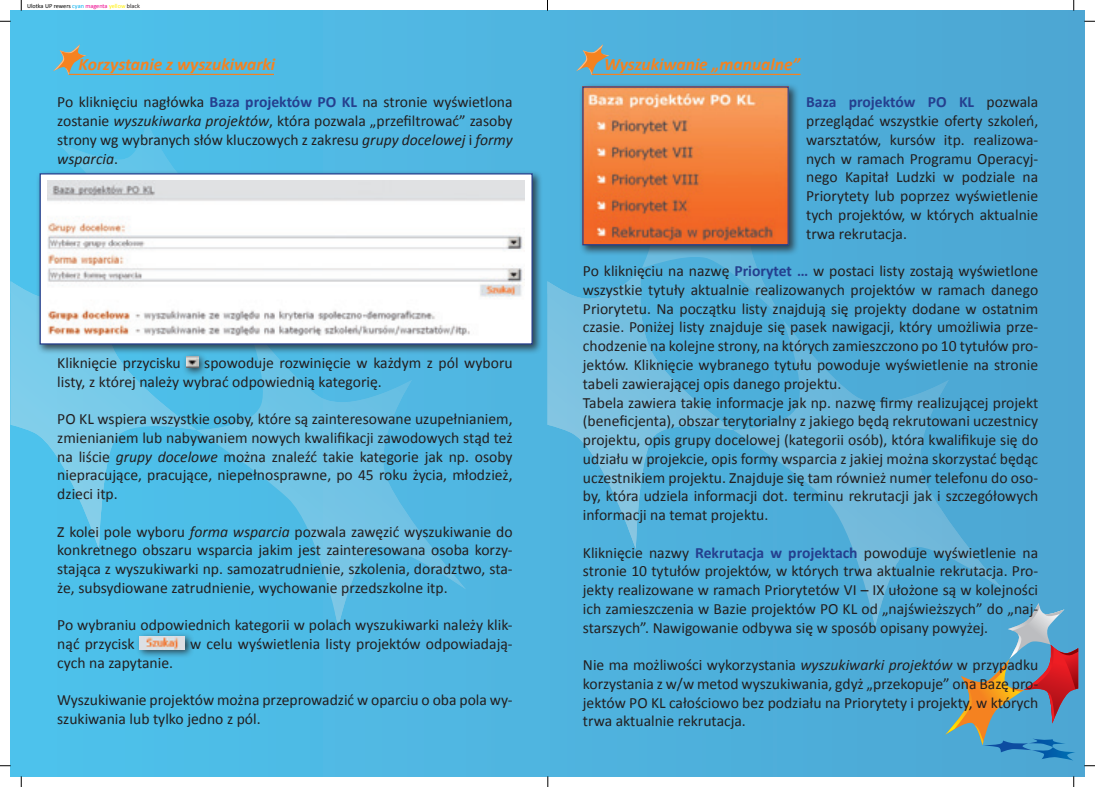
<style>
.page{position:relative;width:1095px;height:787px;background:#fff}
.page>*{position:absolute;margin:0;border:0;box-sizing:border-box;transform-origin:0 0}
.t1{font:italic 700 17.5px "Calibri";color:#f58220}
.t2{font:15.62px/18.8px "Calibri";color:#231f20;text-align:justify}
.t3{font:6.25px "Calibri";color:#000}
.s1{color:#00aeef}
.s2{color:#ed028c}
.s3{color:#fff101}
.s4{color:#231f20}
.s5{font-weight:700;color:#253f8e}
.s6{font-style:italic}
</style>
<div class="page">
<div style="left:11px;top:11px;width:1073px;height:765px;background:linear-gradient(to right,#4ec2ec,#4ea6d2)"></div>
<svg style="left:197px;top:355px;width:269px;height:272px;background:#59bce4"></svg>
<svg style="left:57px;top:120px;width:195px;height:50px;background:#51bfe8"></svg>
<svg style="left:11px;top:268px;width:186px;height:281px;background:#60c5e9"></svg>
<svg style="left:734px;top:320px;width:269px;height:307px;background:#57afd8"></svg>
<svg style="left:594px;top:256px;width:195px;height:64px;background:#54b1db"></svg>
<svg style="left:547px;top:268px;width:187px;height:281px;background:#5fb7de"></svg>
<hr style="left:69px;top:74px;width:204px;height:1px;background:#f58220">
<hr style="left:592px;top:74px;width:208px;height:1px;background:#f58220">
<svg style="left:53px;top:44px;width:33px;height:31px"></svg>
<svg style="left:576px;top:44px;width:33px;height:31px"></svg>
<svg style="left:945px;top:603px;width:133px;height:157px;background:#6c99b1"></svg>
<div style="left:579px;top:83px;width:220px;height:173px;background:#231f20;opacity:.75"></div>
<img style="left:584px;top:88px;width:203px;height:155px">
<div style="left:582px;top:86px;width:207px;height:159px;border:1px solid #253f8e"></div>
<div style="left:36px;top:170px;width:507px;height:185px;background:#231f20;opacity:.75"></div>
<div style="left:40px;top:173px;width:493px;height:171px;background:#fff;border:1px solid #253f8e"></div>
<div style="left:182px;top:352px;width:26px;height:25px;background:#231f20;opacity:.8"></div>
<svg style="left:186px;top:356px;width:13px;height:12px"></svg>
<div style="left:136px;top:632px;width:58px;height:26px;background:#231f20;opacity:.8"></div>
<img style="left:140px;top:636px;width:45px;height:13px">
<img style="left:47px;top:181px;width:477px;height:155px">
<p class="t3" style="left:27px;top:2px;width:115px">Ulotka UP rewers <span class="s1">cyan</span> <span class="s2">magenta</span> <span class="s3">yellow</span> <span class="s4">black</span></p>
<p class="t1" style="left:79px;top:53px;width:198px">Korzystanie z wyszukiwarki</p>
<p class="t2" style="left:57px;top:92px;width:457px">Po kliknięciu nagłówka <span class="s5">Baza projektów PO KL</span> na stronie wyświetlona zostanie <span class="s6">wyszukiwarka projektów</span>, która pozwala „przefiltrować” zasoby strony wg wybranych słów kluczowych z zakresu <span class="s6">grupy docelowej</span> i <span class="s6">formy wsparcia</span>.</p>
<p class="t2" style="left:57px;top:352px;width:457px;text-indent:147px">spowoduje rozwinięcie w każdym z pól wyboru listy, z której należy wybrać odpowiednią kategorię.</p>
<p class="t2" style="left:57px;top:409px;width:457px">PO KL wspiera wszystkie osoby, które są zainteresowane uzupełnianiem, zmienianiem lub nabywaniem nowych kwalifikacji zawodowych stąd też na liście <span class="s6">grupy docelowe</span> można znaleźć takie kategorie jak np. osoby niepracujące, pracujące, niepełnosprawne, po 45 roku życia, młodzież, dzieci itp.</p>
<p class="t2" style="left:57px;top:521px;width:457px">Z kolei pole wyboru <span class="s6">forma wsparcia</span> pozwala zawęzić wyszukiwanie do konkretnego obszaru wsparcia jakim jest zainteresowana osoba korzy&shy;stająca z wyszukiwarki np. samozatrudnienie, szkolenia, doradztwo, sta&shy;że, subsydiowane zatrudnienie, wychowanie przedszkolne itp.</p>
<p class="t2" style="left:57px;top:615px;width:457px">Po wybraniu odpowiednich kategorii w polach wyszukiwarki należy klik&shy;nąć przycisk</p>
<p class="t2" style="left:57px;top:352px;width:125px">Kliknięcie przycisku</p>
<p class="t2" style="left:190px;top:634px;width:324px">w celu wyświetlenia listy projektów odpowiadają-</p>
<p class="t2" style="left:57px;top:652px;width:117px">cych na zapytanie.</p>
<p class="t2" style="left:57px;top:690px;width:457px">Wyszukiwanie projektów można przeprowadzić w oparciu o oba pola wy&shy;szukiwania lub tylko jedno z pól.</p>
<p class="t1" style="left:604px;top:53px;width:197px">Wyszukiwanie „manualne”</p>
<p class="t2" style="left:806px;top:92px;width:234px"><span class="s5">Baza projektów PO KL</span> pozwala przeglądać wszystkie oferty szkoleń, warsztatów, kursów itp. realizowa&shy;nych w ramach Programu Operacyj&shy;nego Kapitał Ludzki w podziale na Priorytety lub poprzez wyświetlenie tych projektów, w których aktualnie trwa rekrutacja.</p>
<p class="t2" style="left:583px;top:261px;width:457px;text-align:left">Po kliknięciu na nazwę <span class="s5">Priorytet …</span> w postaci listy zostają wyświetlone wszystkie tytuły aktualnie realizowanych projektów w ramach danego Priorytetu. Na początku listy znajdują się projekty dodane w ostatnim czasie. Poniżej listy znajduje się pasek nawigacji, który umożliwia prze&shy;chodzenie na kolejne strony, na których zamieszczono po 10 tytułów pro&shy;jektów. Kliknięcie wybranego tytułu powoduje wyświetlenie na stronie tabeli zawierającej opis danego projektu.<br>Tabela zawiera takie informacje jak np. nazwę firmy realizującej projekt (beneficjenta), obszar terytorialny z jakiego będą rekrutowani uczestnicy projektu, opis grupy docelowej (kategorii osób), która kwalifikuje się do udziału w projekcie, opis formy wsparcia z jakiej można skorzystać będąc uczestnikiem projektu. Znajduje się tam również numer telefonu do oso&shy;by, która udziela informacji dot. terminu rekrutacji jak i szczegółowych informacji na temat projektu.</p>
<p class="t2" style="left:583px;top:542px;width:457px">Kliknięcie nazwy <span class="s5">Rekrutacja w projektach</span> powoduje wyświetlenie na stronie 10 tytułów projektów, w których trwa aktualnie rekrutacja. Pro&shy;jekty realizowane w ramach Priorytetów VI – IX ułożone są w kolejności ich zamieszczenia w Bazie projektów PO KL od „najświeższych” do „naj&shy;starszych”. Nawigowanie odbywa się w sposób opisany powyżej.</p>
<p class="t2" style="left:583px;top:655px;width:457px">Nie ma możliwości wykorzystania <span class="s6">wyszukiwarki projektów</span> w przypadku korzystania z w/w metod wyszukiwania, gdyż „przekopuje” ona Bazę pro&shy;jektów PO KL całościowo bez podziału na Priorytety i projekty, w których trwa aktualnie rekrutacja.</p>
</div>
